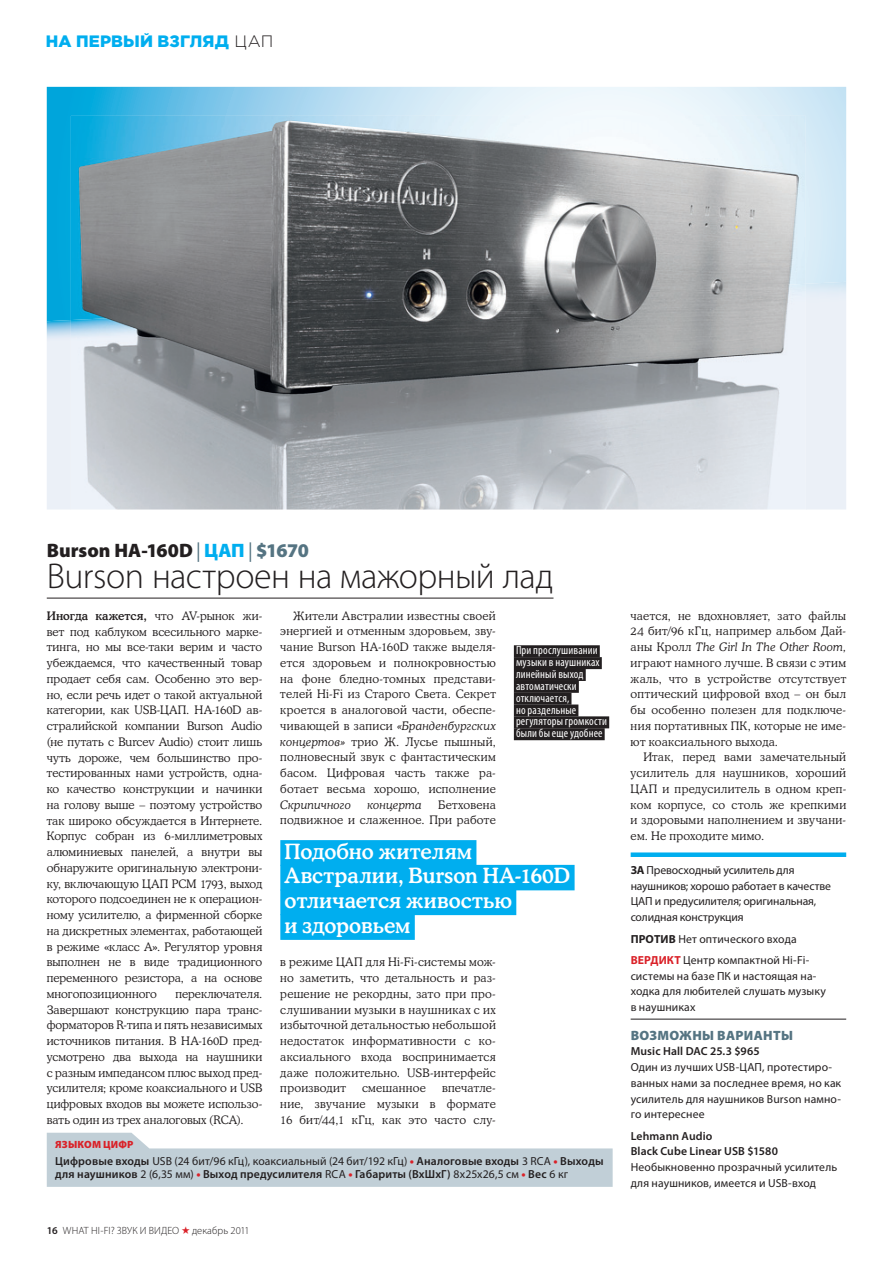
<style>
.page{position:relative;width:893px;height:1263px;background:#fff}
.page>*{position:absolute;margin:0;border:0;box-sizing:border-box;transform-origin:0 0}
.t1{font:300 36px "Myriad Pro";letter-spacing:-.015em;color:#231f20}
.t2{font:21px/24.8px "Cooper Medium CBT";letter-spacing:.005em;color:#fff}
.t3{font:900 19.5px "Myriad Pro";color:#231f20}
.t4{font:900 16.5px "v Gotham";letter-spacing:.01em;color:#00aeef}
.t5{font:900 13.5px "Myriad Pro";letter-spacing:.025em;color:#557482}
.t6{font:condensed 12px/11.9px "Myriad Pro";letter-spacing:.01em;color:#fff}
.t7{font:11.7px/15.8px "Cooper Light CBT";letter-spacing:.015em;color:#231f20;text-align:justify}
.t8{font:11.7px/15.8px "Myriad Pro";letter-spacing:.005em;color:#231f20}
.t9{font:600 11.7px/13.5px "Myriad Pro";letter-spacing:.01em;color:#231f20}
.t10{font:11.7px "Cooper Medium CBT";color:#231f20}
.t11{font:italic 11.7px "Cooper Light CBT";letter-spacing:.015em;color:#231f20}
.t12{font:300 10.5px "Myriad Pro";letter-spacing:.005em;color:#231f20}
.t13{font:900 10.5px "Myriad Pro";letter-spacing:.01em;color:#da2128}
.s1{font-weight:300;color:#231f20}
.s2{font-weight:400;color:#557482}
.s3{color:#00aeef}
.s4{color:#557482}
.s5{font-family:"Cooper Light CBT"}
.s6{font-style:italic}
.s7{font-weight:400}
.s8{font-weight:900;color:#da2128}
.s9{font-weight:600}
.s10{font-family:"v Interstate";font-weight:400;color:#da2128}
.s11{font-weight:700}
.s12{font-weight:700;color:#da2128}
</style>
<div class="page">
<svg style="left:47px;top:1133px;width:566px;height:54px"></svg>
<div style="left:280px;top:840px;width:196px;height:26px;background:#00aeef"></div>
<div style="left:280px;top:865px;width:295px;height:25px;background:#00aeef"></div>
<div style="left:280px;top:890px;width:236px;height:25px;background:#00aeef"></div>
<div style="left:280px;top:914px;width:135px;height:26px;background:#00aeef"></div>
<svg style="left:47px;top:87px;width:799px;height:233px;background:#9fd8ef"></svg>
<img style="left:47px;top:320px;width:24px;height:189px">
<div style="left:806px;top:282px;width:40px;height:227px;background:#ebf0f7"></div>
<svg style="left:806px;top:481px;width:1px;height:28px"></svg>
<hr style="left:47px;top:598px;width:506px;height:1px;background:#231f20">
<div style="left:631px;top:852px;width:215px;height:5px;background:#00aeef"></div>
<hr style="left:631px;top:1019px;width:215px;height:1px;background:#231f20">
<div style="left:514px;top:645px;width:86px;height:12px;background:#231f20"></div>
<div style="left:514px;top:657px;width:88px;height:12px;background:#231f20"></div>
<div style="left:514px;top:669px;width:72px;height:12px;background:#231f20"></div>
<div style="left:514px;top:681px;width:65px;height:12px;background:#231f20"></div>
<div style="left:514px;top:693px;width:57px;height:12px;background:#231f20"></div>
<div style="left:514px;top:704px;width:64px;height:12px;background:#231f20"></div>
<div style="left:514px;top:716px;width:95px;height:12px;background:#231f20"></div>
<div style="left:514px;top:728px;width:91px;height:12px;background:#231f20"></div>
<img style="left:71px;top:116px;width:525px;height:181px">
<img style="left:596px;top:116px;width:210px;height:168px">
<img style="left:71px;top:297px;width:472px;height:212px">
<img style="left:79px;top:121px;width:719px;height:274px">
<h3 class="t4" style="left:46px;top:35px;width:229px">НА ПЕРВЫЙ ВЗГЛЯД <span class="s1">ЦАП</span></h3>
<h3 class="t3" style="left:47px;top:543px;width:264px">Burson HA-160D <span class="s2">|</span> <span class="s3">ЦАП</span> <span class="s2">|</span> <span class="s4">$1670</span></h3>
<h1 class="t1" style="left:47px;top:562px;width:508px">Burson настроен на мажорный лад</h1>
<p class="t10" style="left:47px;top:611px;width:217px">Иногда кажется, <span class="s5">что AV-рынок жи-</span></p>
<p class="t7" style="left:47px;top:624px;width:217px">вет под каблуком всесильного марке&shy;тинга, но мы все-таки верим и часто убеждаемся, что качественный товар продает себя сам. Особенно это вер&shy;но, если речь идет о такой актуальной категории, как USB-ЦАП. HA-160D ав&shy;стралийской компании Burson Audio (не путать с Burcev Audio) стоит лишь чуть дороже, чем большинство про&shy;тестированных нами устройств, одна&shy;ко качество конструкции и начинки на голову выше – поэтому устройство так широко обсуждается в Интернете.<br>Корпус собран из 6-миллиметровых алюминиевых панелей, а внутри вы обнаружите оригинальную электрони&shy;ку, включающую ЦАП PCM 1793, выход которого подсоединен не к операцион&shy;ному усилителю, а фирменной сборке на дискретных элементах, работающей в режиме «класс А». Регулятор уровня выполнен не в виде традиционного переменного резистора, а на основе многопозиционного</p>
<p class="t7" style="left:280px;top:609px;width:217px;text-indent:13px">Жители Австралии известны своей энергией и отменным здоровьем, зву&shy;чание Burson HA-160D также выделя&shy;ется здоровьем и полнокровностью на фоне бледно-томных представи&shy;телей Hi-Fi из Старого Света. Секрет кроется в аналоговой части, обеспе&shy;чивающей в записи <span class="s6">«Бранденбургских концертов»</span> трио Ж. Лусье пышный, полновесный звук с фантастическим басом. Цифровая часть также ра&shy;ботает весьма хорошо, исполнение</p>
<p class="t11" style="left:280px;top:800px;width:72px">Скрипичного</p>
<p class="t11" style="left:367px;top:800px;width:56px">концерта</p>
<p class="t6" style="left:516px;top:645px;width:93px">При прослушивании музыки в наушниках линейный выход автоматически отключается,<br>но раздельные регуляторы громкости были бы еще удобнее</p>
<p class="t7" style="left:280px;top:798px;width:217px;text-align:right">Бетховена<br>подвижное и слаженное. При работе</p>
<h2 class="t2" style="left:285px;top:840px;width:287px">Подобно жителям<br>Австралии, Burson HA-160D отличается живостью<br>и здоровьем</h2>
<p class="t7" style="left:280px;top:955px;width:217px">в режиме ЦАП для Hi-Fi-системы мож&shy;но заметить, что детальность и раз&shy;решение не рекордны, зато при про&shy;слушивании музыки в наушниках с их избыточной детальностью небольшой недостаток информативности с ко&shy;аксиального входа воспринимается даже положительно. USB-интерфейс производит</p>
<p class="t7" style="left:47px;top:987px;width:217px;text-indent:129px">переключателя.<br>Завершают конструкцию пара транс&shy;форматоров R-типа и пять независимых источников питания. В HA-160D пред&shy;усмотрено два выхода на наушники с разным импедансом плюс выход пред&shy;усилителя; кроме коаксиального и USB цифровых входов вы можете использо&shy;вать один из трех аналоговых (RCA).</p>
<p class="t7" style="left:280px;top:1081px;width:217px;text-indent:162px">впечатле&shy;ние, звучание музыки в формате 16 бит/44,1 кГц, как это часто слу-</p>
<p class="t7" style="left:362px;top:1081px;width:65px">смешанное</p>
<p class="t13" style="left:55px;top:1141px;width:80px">ЯЗЫКОМ ЦИФР</p>
<p class="t9" style="left:55px;top:1155px;width:550px">Цифровые входы <span class="s7">USB (24 бит/96 кГц), коаксиальный (24 бит/192 кГц)</span> <span class="s8">•</span> Аналоговые входы <span class="s7">3 RCA</span> <span class="s8">•</span> Выходы для наушников <span class="s7">2 (6,35 мм)</span> <span class="s8">•</span> Выход предусилителя <span class="s7">RCA</span> <span class="s8">•</span> Габариты (ВхШхГ) <span class="s7">8х25х26,5 см</span> <span class="s8">•</span> Вес <span class="s7">6 кг</span></p>
<p class="t12" style="left:47px;top:1226px;width:204px"><span class="s9">16</span> WHAT HI-FI? ЗВУК И ВИДЕО <span class="s10">À</span> декабрь 2011</p>
<p class="t7" style="left:631px;top:609px;width:217px">чается, не вдохновляет, зато файлы 24 бит/96 кГц, например альбом Дай&shy;аны Кролл <span class="s6">The Girl In The Other Room, </span>играют намного лучше. В связи с этим жаль, что в устройстве отсутствует оптический цифровой вход – он был бы особенно полезен для подключе&shy;ния портативных ПК, которые не име&shy;ют коаксиального выхода.</p>
<p class="t7" style="left:631px;top:750px;width:217px;text-indent:13px">Итак, перед вами замечательный усилитель для наушников, хороший ЦАП и предусилитель в одном креп&shy;ком корпусе, со столь же крепкими и здоровыми наполнением и звучани&shy;ем. Не проходите мимо.</p>
<p class="t8" style="left:631px;top:863px;width:202px"><span class="s11">ЗА</span> Превосходный усилитель для наушников; хорошо работает в качестве<br>ЦАП и предусилителя; оригинальная, солидная конструкция</p>
<p class="t8" style="left:631px;top:929px;width:180px;line-height:21.3px"><span class="s11">ПРОТИВ</span> Нет оптического входа<br><span class="s12">ВЕРДИКТ</span> Центр компактной Hi-Fi-</p>
<p class="t8" style="left:631px;top:969px;width:197px">системы на базе ПК и настоящая на&shy;ходка для любителей слушать музыку в наушниках</p>
<p class="t5" style="left:631px;top:1030px;width:164px">ВОЗМОЖНЫ ВАРИАНТЫ</p>
<p class="t9" style="left:631px;top:1045px;width:130px">Music Hall DAC 25.3 $965</p>
<p class="t8" style="left:631px;top:1060px;width:212px">Один из лучших USB-ЦАП, протестиро&shy;ванных нами за последнее время, но как усилитель для наушников Burson намно&shy;го интереснее</p>
<p class="t9" style="left:631px;top:1129px;width:149px;line-height:15.8px">Lehmann Audio<br>Black Cube Linear USB $1580</p>
<p class="t8" style="left:631px;top:1160px;width:208px">Необыкновенно прозрачный усилитель для наушников, имеется и USB-вход</p>
</div>
